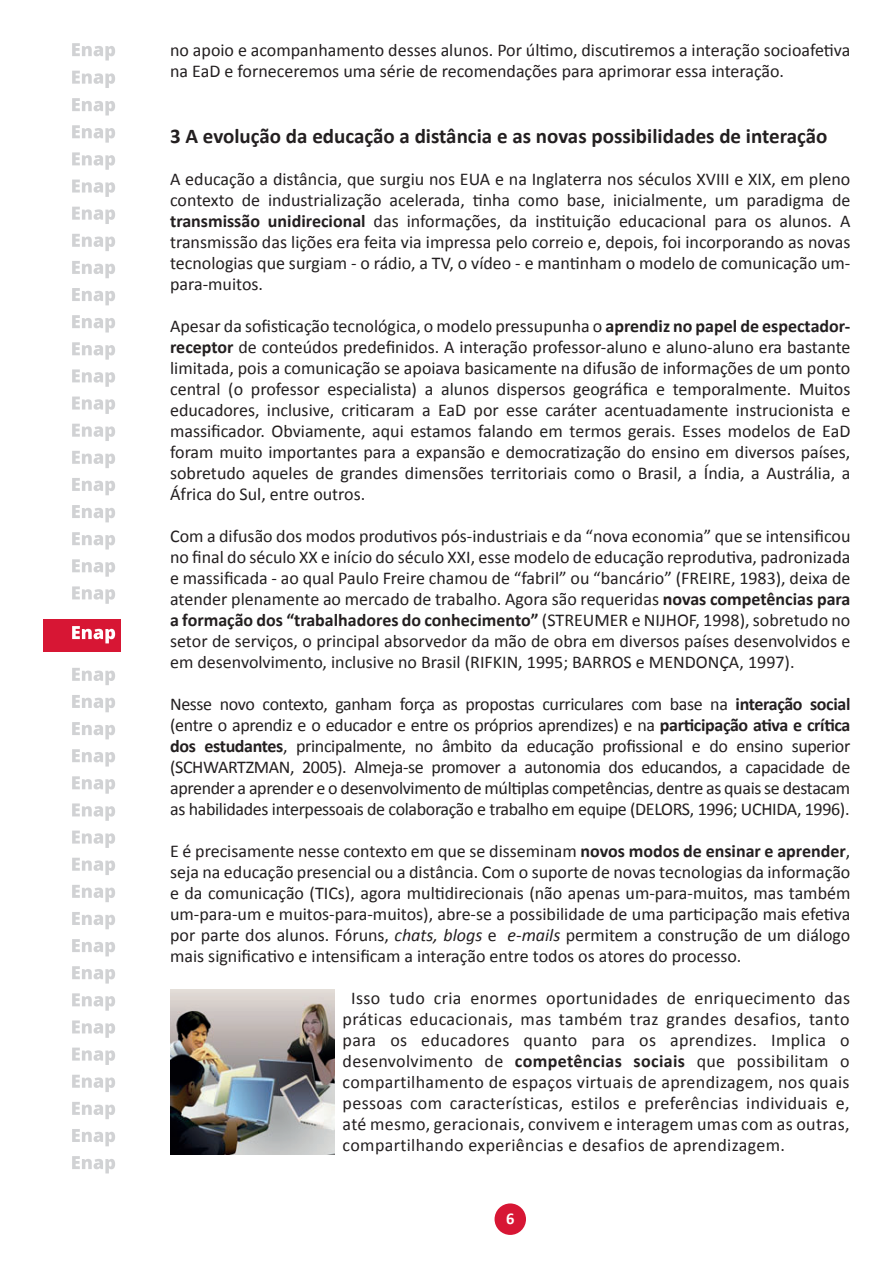
<style>
.page{position:relative;width:893px;height:1263px;background:#fff}
.page>*{position:absolute;margin:0;border:0;box-sizing:border-box;transform-origin:0 0}
.t1{font:700 21px "Calibri";color:#231f20}
.t2{font:18px/21px "Calibri";color:#231f20;text-align:justify}
.t3{font:700 16.5px "Calibri";color:#fff}
.s1{font-weight:700}
.s2{font-style:italic}
</style>
<div class="page">
<div style="left:495px;top:1203px;width:31px;height:32px;background:#d71634;border-radius:50%"></div>
<div style="left:44px;top:619px;width:77px;height:32px;background:#d71634"></div>
<svg style="left:72px;top:626px;width:43px;height:17px"></svg>
<svg style="left:72px;top:98px;width:43px;height:17px"></svg>
<svg style="left:72px;top:125px;width:43px;height:18px"></svg>
<svg style="left:72px;top:152px;width:43px;height:18px"></svg>
<svg style="left:72px;top:180px;width:43px;height:17px"></svg>
<svg style="left:72px;top:207px;width:43px;height:17px"></svg>
<svg style="left:72px;top:234px;width:43px;height:17px"></svg>
<svg style="left:72px;top:261px;width:43px;height:17px"></svg>
<svg style="left:72px;top:288px;width:43px;height:17px"></svg>
<svg style="left:72px;top:315px;width:43px;height:17px"></svg>
<svg style="left:72px;top:342px;width:43px;height:18px"></svg>
<svg style="left:72px;top:369px;width:43px;height:18px"></svg>
<svg style="left:72px;top:397px;width:43px;height:17px"></svg>
<svg style="left:72px;top:424px;width:43px;height:17px"></svg>
<svg style="left:72px;top:451px;width:43px;height:17px"></svg>
<svg style="left:72px;top:478px;width:43px;height:17px"></svg>
<svg style="left:72px;top:505px;width:43px;height:17px"></svg>
<svg style="left:72px;top:532px;width:43px;height:17px"></svg>
<svg style="left:72px;top:559px;width:43px;height:18px"></svg>
<svg style="left:72px;top:586px;width:43px;height:18px"></svg>
<svg style="left:72px;top:668px;width:43px;height:17px"></svg>
<svg style="left:72px;top:695px;width:43px;height:17px"></svg>
<svg style="left:72px;top:722px;width:43px;height:17px"></svg>
<svg style="left:72px;top:749px;width:43px;height:17px"></svg>
<svg style="left:72px;top:776px;width:43px;height:18px"></svg>
<svg style="left:72px;top:803px;width:43px;height:18px"></svg>
<svg style="left:72px;top:830px;width:43px;height:18px"></svg>
<svg style="left:72px;top:858px;width:43px;height:17px"></svg>
<svg style="left:72px;top:885px;width:43px;height:17px"></svg>
<svg style="left:72px;top:912px;width:43px;height:17px"></svg>
<svg style="left:72px;top:939px;width:43px;height:17px"></svg>
<svg style="left:72px;top:966px;width:43px;height:17px"></svg>
<svg style="left:72px;top:993px;width:43px;height:18px"></svg>
<svg style="left:72px;top:1020px;width:43px;height:18px"></svg>
<svg style="left:72px;top:1047px;width:43px;height:18px"></svg>
<svg style="left:72px;top:1075px;width:43px;height:17px"></svg>
<svg style="left:72px;top:1102px;width:43px;height:17px"></svg>
<svg style="left:72px;top:1129px;width:43px;height:17px"></svg>
<svg style="left:72px;top:1156px;width:43px;height:17px"></svg>
<svg style="left:72px;top:71px;width:43px;height:17px"></svg>
<svg style="left:72px;top:43px;width:43px;height:18px"></svg>
<img style="left:170px;top:989px;width:165px;height:165px">
<p class="t2" style="left:170px;top:40px;width:682px">no apoio e acompanhamento desses alunos. Por último, discutiremos a interação socioafetiva na EaD e forneceremos uma série de recomendações para aprimorar essa interação.</p>
<p class="t1" style="left:170px;top:123px;width:659px">3 A evolução da educação a distância e as novas possibilidades de interação</p>
<p class="t2" style="left:170px;top:169px;width:682px">A educação a distância, que surgiu nos EUA e na Inglaterra nos séculos XVIII e XIX, em pleno contexto de industrialização acelerada, tinha como base, inicialmente, um paradigma de <span class="s1">transmissão unidirecional</span> das informações, da instituição educacional para os alunos. A transmissão das lições era feita via impressa pelo correio e, depois, foi incorporando as novas tecnologias que surgiam - o rádio, a TV, o vídeo - e mantinham o modelo de comunicação um&shy;para-muitos.</p>
<p class="t2" style="left:170px;top:316px;width:682px">Apesar da sofisticação tecnológica, o modelo pressupunha o <span class="s1">aprendiz no papel de espectador&shy;receptor</span> de conteúdos predefinidos. A interação professor-aluno e aluno-aluno era bastante limitada, pois a comunicação se apoiava basicamente na difusão de informações de um ponto central (o professor especialista) a alunos dispersos geográfica e temporalmente. Muitos educadores, inclusive, criticaram a EaD por esse caráter acentuadamente instrucionista e massificador. Obviamente, aqui estamos falando em termos gerais. Esses modelos de EaD foram muito importantes para a expansão e democratização do ensino em diversos países, sobretudo aqueles de grandes dimensões territoriais como o Brasil, a Índia, a Austrália, a África do Sul, entre outros.</p>
<p class="t2" style="left:170px;top:526px;width:682px">Com a difusão dos modos produtivos pós-industriais e da “nova economia” que se intensificou no final do século XX e início do século XXI, esse modelo de educação reprodutiva, padronizada e massificada - ao qual Paulo Freire chamou de “fabril” ou “bancário” (FREIRE, 1983), deixa de atender plenamente ao mercado de trabalho. Agora são requeridas <span class="s1">novas competências para a formação dos “trabalhadores do conhecimento”</span> (STREUMER e NIJHOF, 1998), sobretudo no setor de serviços, o principal absorvedor da mão de obra em diversos países desenvolvidos e em desenvolvimento, inclusive no Brasil (RIFKIN, 1995; BARROS e MENDONÇA, 1997).</p>
<p class="t2" style="left:170px;top:694px;width:682px">Nesse novo contexto, ganham força as propostas curriculares com base na <span class="s1">interação social </span>(entre o aprendiz e o educador e entre os próprios aprendizes) e na <span class="s1">participação ativa e crítica dos estudantes</span>, principalmente, no âmbito da educação profissional e do ensino superior (SCHWARTZMAN, 2005). Almeja-se promover a autonomia dos educandos, a capacidade de aprender a aprender e o desenvolvimento de múltiplas competências, dentre as quais se destacam as habilidades interpessoais de colaboração e trabalho em equipe (DELORS, 1996; UCHIDA, 1996).</p>
<p class="t2" style="left:170px;top:841px;width:682px">E é precisamente nesse contexto em que se disseminam <span class="s1">novos modos de ensinar e aprender</span>, seja na educação presencial ou a distância. Com o suporte de novas tecnologias da informação e da comunicação (TICs), agora multidirecionais (não apenas um-para-muitos, mas também um-para-um e muitos-para-muitos), abre-se a possibilidade de uma participação mais efetiva por parte dos alunos. Fóruns, <span class="s2">chats, blogs</span> e <span class="s2">e-mails</span> permitem a construção de um diálogo mais significativo e intensificam a interação entre todos os atores do processo.</p>
<p class="t2" style="left:343px;top:988px;width:509px;text-indent:9px">Isso tudo cria enormes oportunidades de enriquecimento das práticas educacionais, mas também traz grandes desafios, tanto para os educadores quanto para os aprendizes. Implica o desenvolvimento de <span class="s1">competências sociais</span> que possibilitam o compartilhamento de espaços virtuais de aprendizagem, nos quais pessoas com características, estilos e preferências individuais e, até mesmo, geracionais, convivem e interagem umas com as outras, compartilhando experiências e desafios de aprendizagem.</p>
<p class="t3" style="left:506px;top:1208px;width:10px">6</p>
</div>
